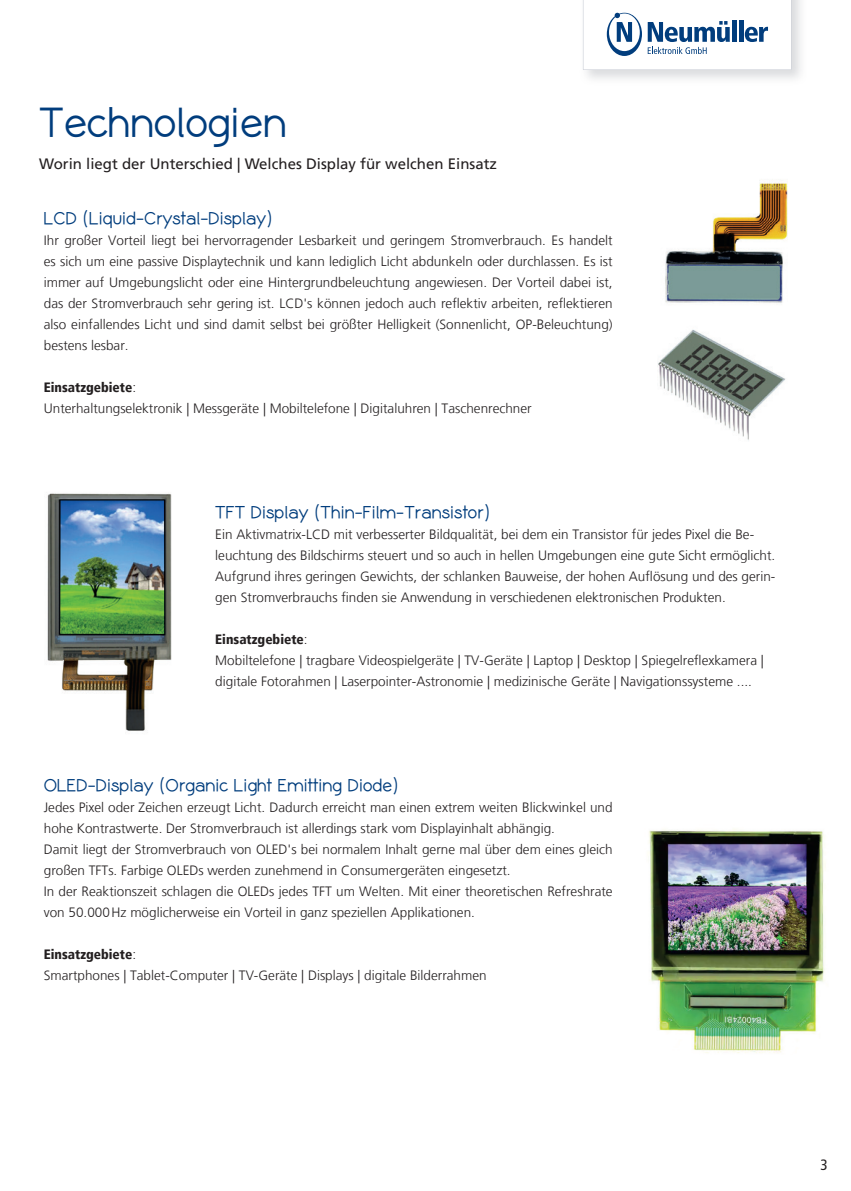
<style>
.page{position:relative;width:851px;height:1191px;background:#fff}
.page>*{position:absolute;margin:0;border:0;box-sizing:border-box;transform-origin:0 0}
.t1{font:700 39px "Coamei";color:#013d7d}
.t2{font:700 16.5px "Coamei";color:#013d7d}
.t3{font:15px "Frutiger LT";color:#231f20}
.t4{font:condensed 15px "Frutiger LT";color:#231f20}
.t5{font:300 13.5px/21px "Frutiger LT";color:#231f20}
.s1{font-weight:900;font-stretch:condensed}
</style>
<div class="page">
<img style="left:586px;top:0;width:215px;height:79px">
<svg style="left:583px;top:0;width:208px;height:70px"></svg>
<img style="left:665px;top:180px;width:123px;height:123px">
<img style="left:658px;top:329px;width:128px;height:112px">
<img style="left:649px;top:829px;width:176px;height:224px">
<img style="left:47px;top:493px;width:125px;height:238px">
<h1 class="t1" style="left:39px;top:101px;width:249px">Technologien</h1>
<p class="t3" style="left:39px;top:155px;width:459px">Worin liegt der Unterschied | Welches Display für welchen Einsatz</p>
<p class="t2" style="left:44px;top:209px;width:230px">LCD (Liquid-Crystal-Display)</p>
<p class="t5" style="left:44px;top:230px;width:570px;text-align:justify">Ihr großer Vorteil liegt bei hervorragender Lesbarkeit und geringem Stromverbrauch. Es handelt es sich um eine passive Displaytechnik und kann lediglich Licht abdunkeln oder durchlassen. Es ist immer auf Umgebungslicht oder eine Hintergrundbeleuchtung angewiesen. Der Vorteil dabei ist, das der Stromverbrauch sehr gering ist. LCD's können jedoch auch reflektiv arbeiten, reflektieren also einfallendes Licht und sind damit selbst bei größter Helligkeit (Sonnenlicht, OP-Beleuchtung) bestens lesbar.</p>
<p class="t5" style="left:44px;top:377px;width:489px"><span class="s1">Einsatzgebiete</span>:<br>Unterhaltungselektronik | Messgeräte | Mobiltelefone | Digitaluhren | Taschenrechner</p>
<p class="t2" style="left:215px;top:503px;width:276px">TFT Display (Thin-Film-Transistor)</p>
<p class="t5" style="left:215px;top:524px;width:561px">Ein Aktivmatrix-LCD mit verbesserter Bildqualität, bei dem ein Transistor für jedes Pixel die Be&shy;leuchtung des Bildschirms steuert und so auch in hellen Umgebungen eine gute Sicht ermöglicht.<br>Aufgrund ihres geringen Gewichts, der schlanken Bauweise, der hohen Auflösung und des gerin&shy;gen Stromverbrauchs finden sie Anwendung in verschiedenen elektronischen Produkten.</p>
<p class="t5" style="left:215px;top:629px;width:550px"><span class="s1">Einsatzgebiete</span>:<br>Mobiltelefone | tragbare Videospielgeräte | TV-Geräte | Laptop | Desktop | Spiegelreflexkamera | digitale Fotorahmen | Laserpointer-Astronomie | medizinische Geräte | Navigationssysteme ....</p>
<p class="t2" style="left:44px;top:776px;width:356px">OLED-Display (Organic Light Emitting Diode)</p>
<p class="t5" style="left:44px;top:797px;width:570px">Jedes Pixel oder Zeichen erzeugt Licht. Dadurch erreicht man einen extrem weiten Blickwinkel und hohe Kontrastwerte. Der Stromverbrauch ist allerdings stark vom Displayinhalt abhängig.<br>Damit liegt der Stromverbrauch von OLED's bei normalem Inhalt gerne mal über dem eines gleich großen TFTs. Farbige OLEDs werden zunehmend in Consumergeräten eingesetzt.<br>In der Reaktionszeit schlagen die OLEDs jedes TFT um Welten. Mit einer theoretischen Refreshrate von 50.000 Hz möglicherweise ein Vorteil in ganz speziellen Applikationen.</p>
<p class="t5" style="left:44px;top:944px;width:444px"><span class="s1">Einsatzgebiete</span>:<br>Smartphones | Tablet-Computer | TV-Geräte | Displays | digitale Bilderrahmen</p>
<p class="t4" style="left:820px;top:1155px;width:9px">3</p>
</div>
